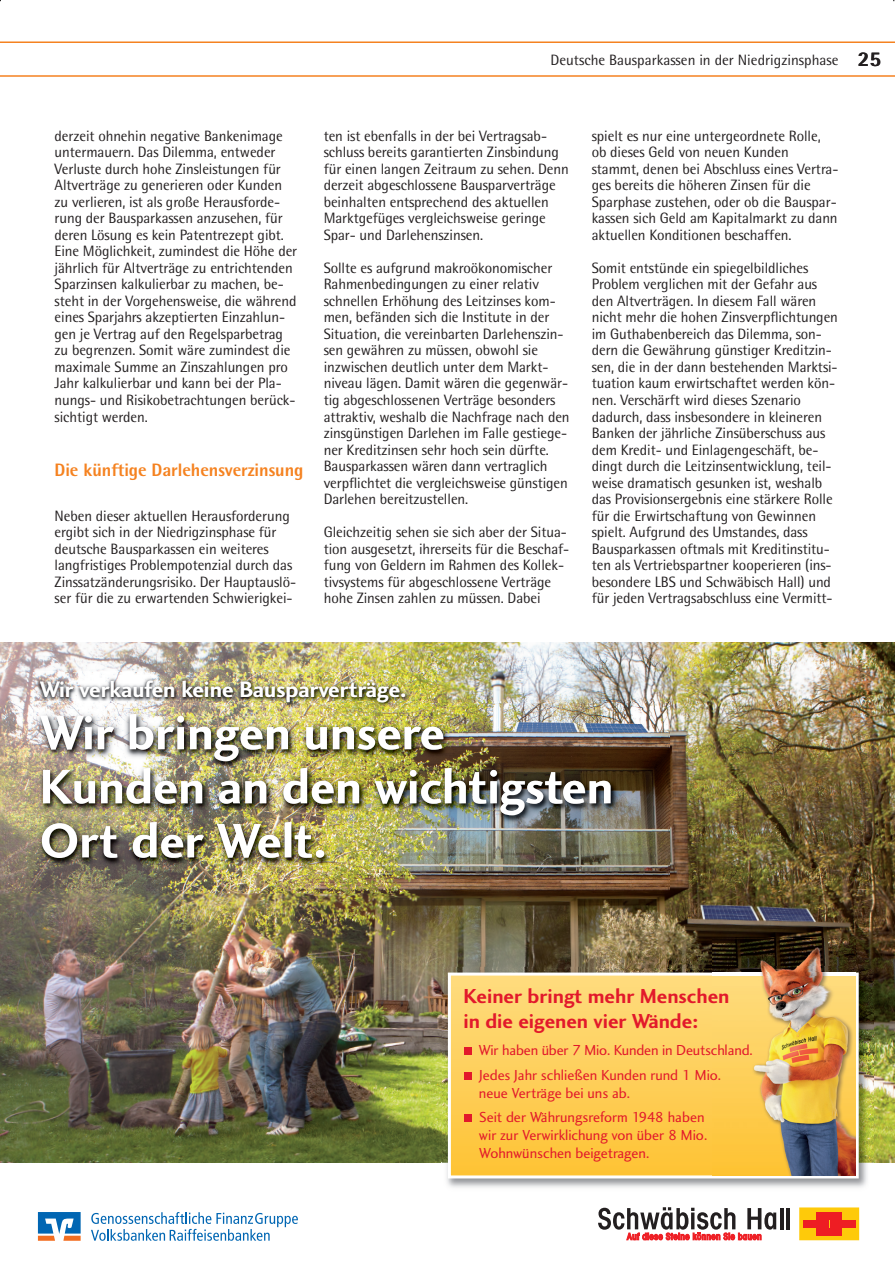
<style>
.page{position:relative;width:895px;height:1279px;background:#fff}
.page>*{position:absolute;margin:0;border:0;box-sizing:border-box;transform-origin:0 0}
.t1{font:49.95px/54px "Charlotte Sans Bold Plain";color:#fff}
.t2{font:22.95px "Charlotte Sans Bold Plain";color:#fff}
.t3{font:21px/25.2px "Charlotte Sans Bold Plain";color:#e2192b}
.t4{font:800 18px "Rotis Semi Sans";letter-spacing:-.005em;color:#f58220}
.t5{font:15px/16.5px "Rotis Semi Sans";letter-spacing:-.005em;color:#231f20}
.t6{font:15px/24.5px "Charlotte Sans Book Plain";color:#e2192b}
.s1{font-weight:800;font-size:21px}
</style>
<div class="page">
<svg style="left:0;top:41px;width:894px;height:36px"></svg>
<img style="left:0;top:642px;width:894px;height:520px">
<img style="left:27px;top:671px;width:410px;height:1px">
<img style="left:441px;top:966px;width:432px;height:222px">
<div style="left:451px;top:975px;width:404px;height:200px;background:linear-gradient(to bottom,#fedc7f,#fec335)"></div>
<div style="left:448px;top:972px;width:410px;height:206px;border:3px solid #fff"></div>
<img style="left:712px;top:937px;width:143px;height:238px">
<div style="left:463px;top:1047px;width:8px;height:8px;background:#e2192b"></div>
<div style="left:463px;top:1071px;width:8px;height:8px;background:#e2192b"></div>
<div style="left:463px;top:1114px;width:8px;height:7px;background:#e2192b"></div>
<img style="left:27px;top:672px;width:410px;height:31px">
<img style="left:40px;top:680px;width:359px;height:22px">
<img style="left:5px;top:703px;width:663px;height:188px">
<img style="left:40px;top:716px;width:403px;height:45px">
<img style="left:43px;top:767px;width:567px;height:48px">
<img style="left:42px;top:821px;width:282px;height:36px">
<img style="left:40px;top:714px;width:142px;height:2px">
<svg style="left:91px;top:1212px;width:207px;height:28px"></svg>
<svg style="left:38px;top:1212px;width:43px;height:28px"></svg>
<svg style="left:780px;top:1208px;width:3px;height:21px"></svg>
<hr style="left:786px;top:1207px;width:4px;height:22px;background:#231f20">
<svg style="left:598px;top:1207px;width:178px;height:32px"></svg>
<svg style="left:801px;top:1209px;width:55px;height:28px"></svg>
<div style="left:799px;top:1207px;width:59px;height:32px;border:1px solid #feca0a"></div>
<div style="left:816px;top:1228px;width:26px;height:7px;background:#ee1d23"></div>
<div style="left:802px;top:1219px;width:26px;height:8px;background:#ee1d23"></div>
<div style="left:816px;top:1211px;width:26px;height:7px;background:#ee1d23"></div>
<div style="left:829px;top:1219px;width:26px;height:8px;background:#ee1d23"></div>
<p class="t5" style="left:550px;top:52px;width:332px">Deutsche Bausparkassen in der Niedrigzinsphase <span class="s1">25</span></p>
<p class="t5" style="left:55px;top:127px;width:244px">derzeit ohnehin negative Bankenimage untermauern. Das Dilemma, entweder Verluste durch hohe Zinsleistungen für Altverträge zu generieren oder Kunden zu verlieren, ist als große Herausforde&shy;rung der Bausparkassen anzusehen, für deren Lösung es kein Patentrezept gibt.<br>Eine Möglichkeit, zumindest die Höhe der jährlich für Altverträge zu entrichtenden Sparzinsen kalkulierbar zu machen, be&shy;steht in der Vorgehensweise, die während eines Sparjahrs akzeptierten Einzahlun&shy;gen je Vertrag auf den Regelsparbetrag zu begrenzen. Somit wäre zumindest die maximale Summe an Zinszahlungen pro Jahr kalkulierbar und kann bei der Pla&shy;nungs- und Risikobetrachtungen berück&shy;sichtigt werden.</p>
<p class="t4" style="left:55px;top:458px;width:250px">Die künftige Darlehensverzinsung</p>
<p class="t5" style="left:55px;top:507px;width:243px">Neben dieser aktuellen Herausforderung ergibt sich in der Niedrigzinsphase für deutsche Bausparkassen ein weiteres langfristiges Problempotenzial durch das Zinssatzänderungsrisiko. Der Hauptauslö&shy;ser für die zu erwartenden Schwierigkei-</p>
<p class="t5" style="left:323px;top:127px;width:247px">ten ist ebenfalls in der bei Vertragsab&shy;schluss bereits garantierten Zinsbindung für einen langen Zeitraum zu sehen. Denn derzeit abgeschlossene Bausparverträge beinhalten entsprechend des aktuellen Marktgefüges vergleichsweise geringe Spar- und Darlehenszinsen.</p>
<p class="t5" style="left:323px;top:259px;width:247px">Sollte es aufgrund makroökonomischer Rahmenbedingungen zu einer relativ schnellen Erhöhung des Leitzinses kom&shy;men, befänden sich die Institute in der Situation, die vereinbarten Darlehenszin&shy;sen gewähren zu müssen, obwohl sie inzwischen deutlich unter dem Markt&shy;niveau lägen. Damit wären die gegenwär&shy;tig abgeschlossenen Verträge besonders attraktiv, weshalb die Nachfrage nach den zinsgünstigen Darlehen im Falle gestiege&shy;ner Kreditzinsen sehr hoch sein dürfte.<br>Bausparkassen wären dann vertraglich verpflichtet die vergleichsweise günstigen Darlehen bereitzustellen.</p>
<p class="t5" style="left:323px;top:523px;width:247px">Gleichzeitig sehen sie sich aber der Situa&shy;tion ausgesetzt, ihrerseits für die Beschaf&shy;fung von Geldern im Rahmen des Kollek&shy;tivsystems für abgeschlossene Verträge hohe Zinsen zahlen zu müssen. Dabei</p>
<p class="t5" style="left:591px;top:127px;width:248px">spielt es nur eine untergeordnete Rolle, ob dieses Geld von neuen Kunden stammt, denen bei Abschluss eines Vertra&shy;ges bereits die höheren Zinsen für die Sparphase zustehen, oder ob die Bauspar&shy;kassen sich Geld am Kapitalmarkt zu dann aktuellen Konditionen beschaffen.</p>
<p class="t5" style="left:591px;top:259px;width:248px">Somit entstünde ein spiegelbildliches Problem verglichen mit der Gefahr aus den Altverträgen. In diesem Fall wären nicht mehr die hohen Zinsverpflichtungen im Guthabenbereich das Dilemma, son&shy;dern die Gewährung günstiger Kreditzin&shy;sen, die in der dann bestehenden Marktsi&shy;tuation kaum erwirtschaftet werden kön&shy;nen. Verschärft wird dieses Szenario dadurch, dass insbesondere in kleineren Banken der jährliche Zinsüberschuss aus dem Kredit- und Einlagengeschäft, be&shy;dingt durch die Leitzinsentwicklung, teil&shy;weise dramatisch gesunken ist, weshalb das Provisionsergebnis eine stärkere Rolle für die Erwirtschaftung von Gewinnen spielt. Aufgrund des Umstandes, dass Bausparkassen oftmals mit Kreditinstitu&shy;ten als Vertriebspartner kooperieren (ins&shy;besondere LBS und Schwäbisch Hall) und für jeden Vertragsabschluss eine Vermitt-</p>
<h2 class="t2" style="left:40px;top:675px;width:368px">Wir verkaufen keine Bausparverträge.</h2>
<h1 class="t1" style="left:40px;top:705px;width:575px">Wir bringen unsere<br>Kunden an den wichtigsten<br>Ort der Welt.</h1>
<h3 class="t3" style="left:463px;top:983px;width:267px">Keiner bringt mehr Menschen in die eigenen vier Wände:</h3>
<p class="t6" style="left:478px;top:1038px;width:275px">Wir haben über 7 Mio. Kunden in Deutschland.<br>Jedes Jahr schließen Kunden rund 1 Mio.</p>
<p class="t6" style="left:479px;top:1080px;width:227px">neue Verträge bei uns ab.<br>Seit der Währungsreform 1948 haben</p>
<p class="t6" style="left:479px;top:1126px;width:230px;line-height:18px">wir zur Verwirklichung von über 8 Mio.<br>Wohnwünschen beigetragen.</p>
</div>
